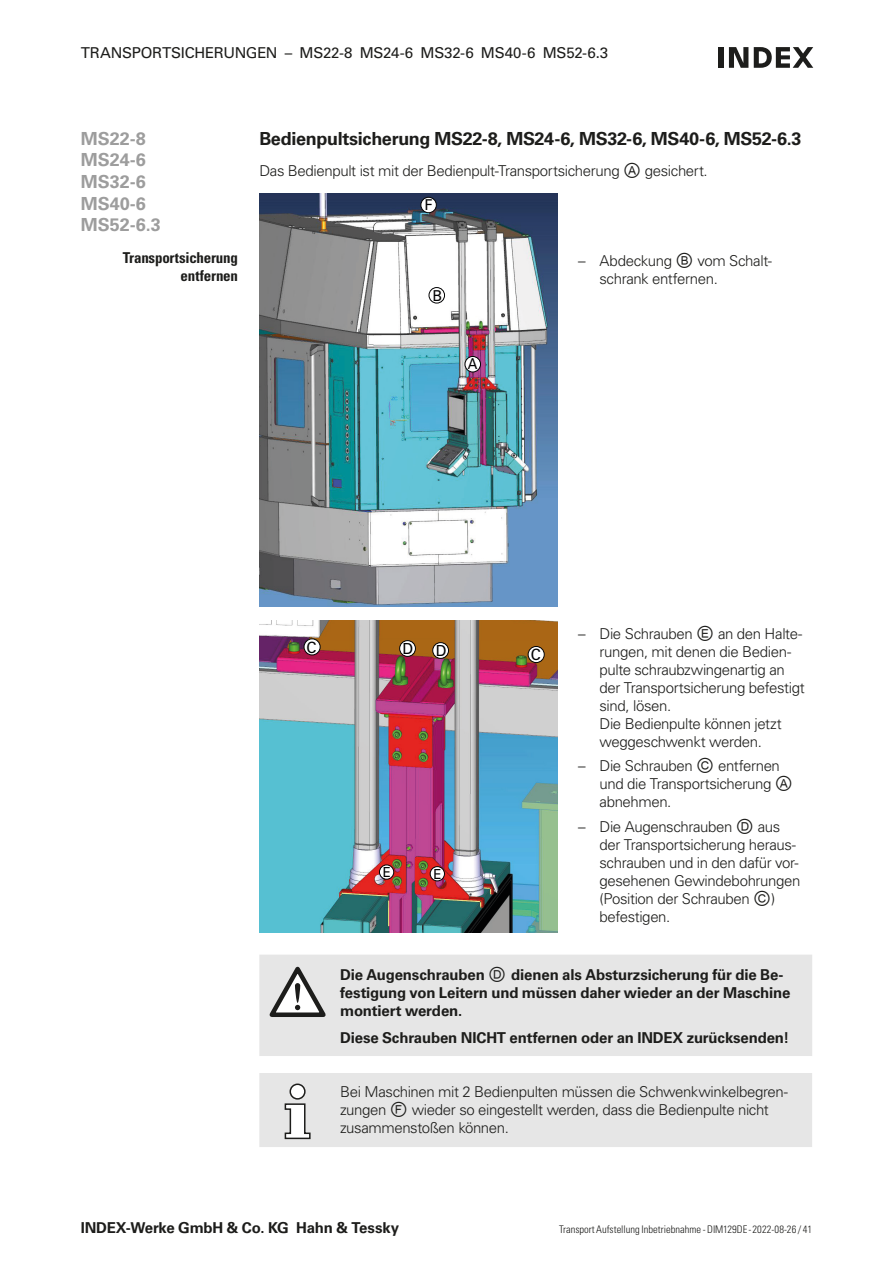
<style>
.page{position:relative;width:893px;height:1263px;background:#fff}
.page>*{position:absolute;margin:0;border:0;box-sizing:border-box;transform-origin:0 0}
.Titel_3{font:700 18px "INDEX Univers";letter-spacing:-.02em;color:#1d1d1b}
.T-Untertitel{font:700 18px/21.6px "INDEX Univers";color:#9d9d9d}
.t1{font:15.6px "INDEX Univers";color:#020203;scale:.96 1}
.t2{font:15.3px "INDEX Univers";color:#020203;scale:.96 1}
.Text{font:300 15px/18px "INDEX Univers";letter-spacing:-.025em;color:#1d1d1b}
.Text-2{font:700 15px/18px "INDEX Univers";letter-spacing:-.01em;color:#1d1d1b}
.t3{font:15px "INDEX Univers";letter-spacing:-.015em;color:#1d1d1b}
.Marginalie{font:700 condensed 15px/18px "INDEX Univers";letter-spacing:-.015em;color:#1d1d1b;text-align:right}
.t4{font:15px "INDEX Univers";color:#020203;scale:.89 1}
.t5{font:15px "INDEX Univers";color:#020203;scale:.96 1}
.t6{font:14.85px "INDEX Univers";color:#020203;scale:.96 1}
.t7{font:13.8px "INDEX Univers";color:#020203;scale:.96 1}
.t8{font:300 condensed 10.5px "INDEX Univers";color:#1d1d1b}
.s1{font-family:"Arial Unicode MS";font-weight:400;font-size:18px}
</style>
<div class="page">
<svg style="left:728px;top:47px;width:26px;height:21px"></svg>
<div style="left:719px;top:47px;width:5px;height:21px;background:#1d1d1b"></div>
<svg style="left:729px;top:47px;width:19px;height:21px"></svg>
<svg style="left:754px;top:47px;width:59px;height:21px"></svg>
<div style="left:259px;top:955px;width:553px;height:101px;background:#e6e6e6"></div>
<svg style="left:270px;top:967px;width:56px;height:50px"></svg>
<div style="left:295px;top:983px;width:5px;height:20px;background:#1d1d1b;border-radius:3px"></div>
<div style="left:259px;top:1073px;width:553px;height:74px;background:#e6e6e6"></div>
<div style="left:290px;top:1084px;width:15px;height:15px;background:#fff;border-radius:50%"></div>
<div style="left:289px;top:1083px;width:17px;height:16px;border:2px solid #1d1d1b;border-radius:50%"></div>
<img style="left:259px;top:194px;width:298px;height:412px">
<div style="left:465px;top:356px;width:15px;height:16px;background:#fff;border-radius:50%"></div>
<div style="left:465px;top:356px;width:16px;height:16px;border:1px solid #020203;border-radius:50%"></div>
<div style="left:429px;top:288px;width:16px;height:15px;background:#fff;border-radius:50%"></div>
<div style="left:429px;top:287px;width:16px;height:16px;border:1px solid #020203;border-radius:50%"></div>
<div style="left:421px;top:197px;width:15px;height:16px;background:#fff;border-radius:50%"></div>
<div style="left:420px;top:197px;width:17px;height:16px;border:1px solid #020203;border-radius:50%"></div>
<img style="left:259px;top:621px;width:298px;height:311px">
<div style="left:304px;top:639px;width:16px;height:16px;background:#fff;border-radius:50%"></div>
<div style="left:304px;top:638px;width:17px;height:17px;border:1px solid #020203;border-radius:50%"></div>
<div style="left:528px;top:646px;width:16px;height:16px;background:#fff;border-radius:50%"></div>
<div style="left:528px;top:646px;width:17px;height:17px;border:1px solid #020203;border-radius:50%"></div>
<div style="left:400px;top:641px;width:15px;height:15px;background:#fff;border-radius:50%"></div>
<div style="left:399px;top:640px;width:17px;height:17px;border:1px solid #020203;border-radius:50%"></div>
<div style="left:433px;top:643px;width:15px;height:15px;background:#fff;border-radius:50%"></div>
<div style="left:432px;top:642px;width:17px;height:17px;border:1px solid #020203;border-radius:50%"></div>
<div style="left:379px;top:865px;width:15px;height:14px;background:#fff;border-radius:50%"></div>
<div style="left:379px;top:864px;width:15px;height:15px;border:1px solid #020203;border-radius:50%"></div>
<div style="left:430px;top:867px;width:14px;height:14px;background:#fff;border-radius:50%"></div>
<div style="left:430px;top:866px;width:15px;height:15px;border:1px solid #020203;border-radius:50%"></div>
<p class="t3" style="left:81px;top:43px;width:21px">TRANS</p>
<p class="t3" style="left:132px;top:43px;width:30px">PORTSI</p>
<p class="t3" style="left:185px;top:43px;width:32px">CHERUNGEN</p>
<p class="t3" style="left:285px;top:43px;width:325px">– MS22-8 MS24-6 MS32-6 MS40-6 MS52-6.3</p>
<p class="T-Untertitel" style="left:81px;top:128px;width:82px">MS22-8<br>MS24-6<br>MS32-6<br>MS40-6<br>MS52-6.3</p>
<p class="Marginalie" style="left:123px;top:249px;width:117px">Transportsicherung entfernen</p>
<p class="Titel_3" style="left:259px;top:128px;width:544px">Bedienpultsicherung MS22-8, MS24-6, MS32-6, MS40-6, MS52-6.3</p>
<p class="Text" style="left:259px;top:161px;width:450px">Das Bedienpult ist mit der Bedienpult-Transportsicherung <span class="s1">Ⓐ</span> gesichert.</p>
<p class="t6" style="left:424px;top:196px;width:10px">F</p>
<p class="t5" style="left:432px;top:287px;width:12px">B</p>
<p class="t4" style="left:468px;top:355px;width:12px">A</p>
<p class="Text" style="left:599px;top:251px;width:174px;text-indent:-21px">– Abdeckung <span class="s1">Ⓑ</span> vom Schalt&shy;schrank entfernen.</p>
<p class="t1" style="left:307px;top:638px;width:12px">C</p>
<p class="t2" style="left:403px;top:640px;width:13px">D</p>
<p class="t2" style="left:436px;top:641px;width:13px">D</p>
<p class="t7" style="left:383px;top:864px;width:10px">E</p>
<p class="t7" style="left:433px;top:866px;width:10px">E</p>
<p class="t1" style="left:531px;top:645px;width:12px">C</p>
<p class="Text" style="left:599px;top:625px;width:207px;text-indent:-21px">– Die Schrauben <span class="s1">Ⓔ</span> an den Halte&shy;rungen, mit denen die Bedien&shy;pulte schraubzwingenartig an der Transportsicherung befestigt sind, lösen.<br>Die Bedienpulte können jetzt weggeschwenkt werden.</p>
<p class="Text" style="left:599px;top:757px;width:195px;text-indent:-21px">– Die Schrauben <span class="s1">Ⓒ</span> entfernen und die Transportsicherung <span class="s1">Ⓐ </span>abnehmen.</p>
<p class="Text" style="left:599px;top:817px;width:202px;text-indent:-21px">– Die Augenschrauben <span class="s1">Ⓓ</span> aus der Transportsicherung heraus&shy;schrauben und in den dafür vor&shy;gesehenen Gewindebohrungen (Position der Schrauben <span class="s1">Ⓒ</span>) befestigen.</p>
<p class="Text-2" style="left:340px;top:966px;width:452px">Die Augenschrauben <span class="s1">Ⓓ</span> dienen als Absturzsicherung für die Be&shy;festigung von Leitern und müssen daher wieder an der Maschine montiert werden.</p>
<p class="Text-2" style="left:340px;top:1029px;width:451px">Diese Schrauben NICHT entfernen oder an INDEX zurücksenden!</p>
<p class="Text" style="left:340px;top:1082px;width:449px">Bei Maschinen mit 2 Bedienpulten müssen die Schwenkwinkelbegren&shy;zungen <span class="s1">Ⓕ</span> wieder so eingestellt werden, dass die Bedienpulte nicht zusammenstoßen können.</p>
<p class="Text-2" style="left:81px;top:1219px;width:320px">INDEX-Werke GmbH &amp; Co. KG Hahn &amp; Tessky</p>
<p class="t8" style="left:559px;top:1223px;width:254px">Transport Aufstellung Inbetriebnahme - DIM129DE - 2022-08-26 / 41</p>
</div>
